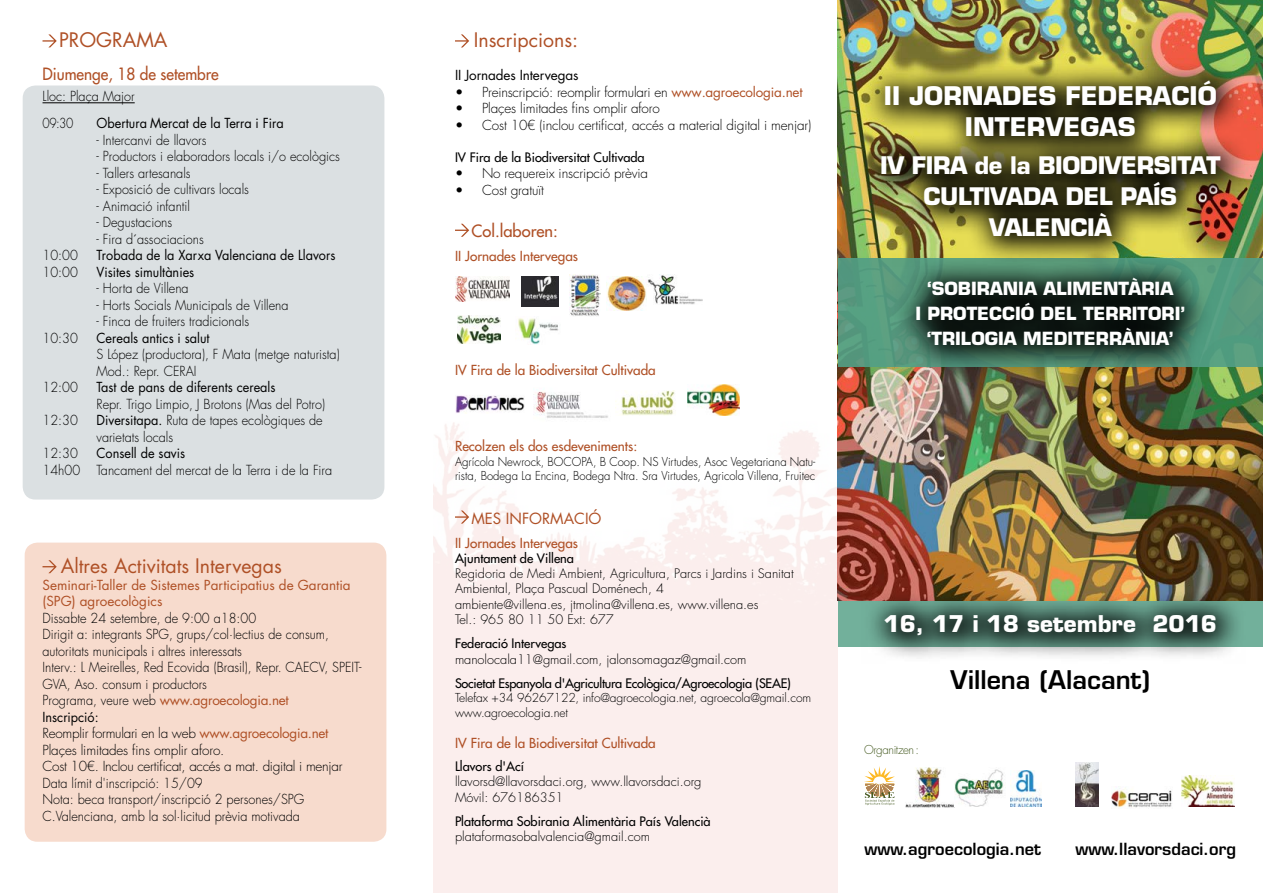
<style>
.page{position:relative;width:1263px;height:893px;background:#fff}
.page>*{position:absolute;margin:0;border:0;box-sizing:border-box;transform-origin:0 0}
.t1{font:700 25.05px "Eurostile LT Std";color:#fff}
.t2{font:600 25.05px "Eurostile LT Std";color:#000}
.t3{font:700 23.55px "Eurostile LT Std";letter-spacing:-.02em;color:#fff}
.t4{font:700 22.5px "Eurostile LT Std";color:#fff}
.t5{font:19.5px "Futura Std";color:#af5026}
.t6{font:700 17.7px "Eurostile LT Std";color:#fff}
.t7{font:500 16.5px "Futura Std";color:#af5026;scale:.94 1}
.t8{font:500 16.5px "Futura Std";color:#af5026}
.t9{font:600 16.35px "Eurostile LT Std";color:#000}
.t10{font:15px "Futura Std";color:#af5026}
.t11{font:300 13.5px/16.5px "Futura Std";color:#000;scale:.94 1}
.t12{font:300 13.5px "Futura Std";color:#000}
.t13{font:13.5px "Futura Std";color:#000;scale:.94 1}
.t14{font:500 13.5px "Futura Std";color:#af5026}
.t15{font:300 13.5px "Futura Std";letter-spacing:-.02em;color:#000}
.t16{font:13.5px/16.5px "Futura Std";color:#af5026}
.t17{font:13.5px "Futura Std";letter-spacing:-.02em;color:#af5026}
.t18{font:13.5px "Futura Std";color:#000}
.t19{font:300 13.5px "Futura Std";color:#000;scale:.87 1}
.t20{font:300 12.75px/15.3px "Futura Std";color:#000}
.t21{font:500 12.75px/15.3px "Futura Std";color:#000}
.t22{font:500 12.75px "Futura Std";letter-spacing:-.02em;color:#000}
.t23{font:300 12px/14.4px "Futura Std";color:#000;scale:.94 1}
.t24{font:300 12px "Futura Std";color:#000}
.t25{font:300 12px "Futura Std";letter-spacing:-.03em;color:#455a21;scale:.95 1}
.s1{font-weight:400}
.s2{font-weight:300;color:#000}
.s3{font-weight:400;color:#af5026}
.s4{font-weight:500}
.s5{font-weight:300}
</style>
<div class="page">
<div style="left:25px;top:543px;width:361px;height:299px;background:#f7dbcd;border-radius:13px"></div>
<div style="left:23px;top:86px;width:361px;height:414px;background:#dbe0e2;border-radius:13px"></div>
<img style="left:434px;top:362px;width:404px;height:531px">
<svg style="left:455px;top:34px;width:14px;height:13px"></svg>
<svg style="left:455px;top:224px;width:14px;height:13px"></svg>
<hr style="left:43px;top:102px;width:92px;height:1px;background:#000">
<svg style="left:43px;top:34px;width:14px;height:13px"></svg>
<svg style="left:43px;top:560px;width:14px;height:13px"></svg>
<svg style="left:455px;top:511px;width:14px;height:13px"></svg>
<img style="left:838px;top:0;width:425px;height:601px">
<div style="left:838px;top:258px;width:425px;height:109px;background:#569c7f"></div>
<div style="left:838px;top:601px;width:425px;height:46px;background:#72b09b"></div>
<img style="left:858px;top:58px;width:392px;height:200px">
<svg style="left:861px;top:590px;width:384px;height:67px;background:#6b7f6e"></svg>
<svg style="left:893px;top:254px;width:321px;height:121px"></svg>
<svg style="left:864px;top:766px;width:31px;height:39px"></svg>
<img style="left:905px;top:767px;width:49px;height:41px">
<img style="left:1076px;top:763px;width:22px;height:43px">
<img style="left:1181px;top:775px;width:53px;height:31px">
<img style="left:1111px;top:788px;width:61px;height:21px">
<img style="left:1010px;top:771px;width:31px;height:35px">
<img style="left:954px;top:769px;width:50px;height:38px">
<img style="left:455px;top:276px;width:54px;height:26px">
<img style="left:570px;top:275px;width:31px;height:41px">
<img style="left:648px;top:275px;width:55px;height:29px">
<img style="left:607px;top:276px;width:40px;height:34px">
<img style="left:521px;top:276px;width:38px;height:31px">
<img style="left:457px;top:315px;width:44px;height:28px">
<img style="left:518px;top:318px;width:41px;height:27px">
<img style="left:533px;top:388px;width:78px;height:34px">
<img style="left:455px;top:395px;width:70px;height:19px">
<img style="left:687px;top:385px;width:53px;height:31px">
<img style="left:616px;top:390px;width:60px;height:25px">
<p class="t5" style="left:59px;top:28px;width:110px">PROGRAMA</p>
<p class="t7" style="left:43px;top:64px;width:189px">Diumenge, 18 de setembre</p>
<p class="t11" style="left:43px;top:89px;width:100px">Lloc: Plaça Major</p>
<p class="t19" style="left:43px;top:115px;width:37px">09:30</p>
<p class="t13" style="left:97px;top:115px;width:201px">Obertura Mercat de la Terra i Fira</p>
<p class="t11" style="left:97px;top:132px;width:119px">- Intercanvi de llavors</p>
<p class="t11" style="left:97px;top:149px;width:260px">- Productors i elaboradors locals i/o ecològics</p>
<p class="t11" style="left:97px;top:165px;width:102px">- Tallers artesanals</p>
<p class="t11" style="left:97px;top:182px;width:164px">- Exposició de cultivars locals</p>
<p class="t11" style="left:97px;top:198px;width:101px">- Animació infantil</p>
<p class="t11" style="left:97px;top:215px;width:82px">- Degustacions</p>
<p class="t11" style="left:97px;top:231px;width:116px">- Fira d´associacions</p>
<p class="t11" style="left:43px;top:248px;width:39px">10:00</p>
<p class="t13" style="left:97px;top:247px;width:256px">Trobada de la Xarxa Valenciana de Llavors</p>
<p class="t11" style="left:43px;top:264px;width:39px">10:00</p>
<p class="t13" style="left:97px;top:263px;width:106px">Visites simultànies</p>
<p class="t11" style="left:97px;top:281px;width:100px">- Horta de Villena</p>
<p class="t11" style="left:97px;top:297px;width:206px">- Horts Socials Municipals de Villena</p>
<p class="t11" style="left:97px;top:314px;width:164px">- Finca de fruiters tradicionals</p>
<p class="t11" style="left:43px;top:330px;width:39px">10:30</p>
<p class="t13" style="left:97px;top:329px;width:122px">Cereals antics i salut</p>
<p class="t11" style="left:97px;top:347px;width:260px">S López (productora), F Mata (metge naturista)</p>
<p class="t11" style="left:97px;top:363px;width:108px">Mod.: Repr. CERAI</p>
<p class="t11" style="left:43px;top:380px;width:39px">12:00</p>
<p class="t13" style="left:97px;top:379px;width:192px">Tast de pans de diferents cereals</p>
<p class="t11" style="left:97px;top:396px;width:245px">Repr. Trigo Limpio, J Brotons (Mas del Potro)</p>
<p class="t11" style="left:43px;top:413px;width:39px">12:30</p>
<p class="t11" style="left:97px;top:413px;width:242px"><span class="s1">Diversitapa.</span> Ruta de tapes ecològiques de</p>
<p class="t11" style="left:97px;top:429px;width:83px">varietats locals</p>
<p class="t11" style="left:43px;top:446px;width:39px">12:30</p>
<p class="t13" style="left:97px;top:445px;width:96px">Consell de savis</p>
<p class="t11" style="left:43px;top:462px;width:310px">14h00 Tancament del mercat de la Terra i de la Fira</p>
<p class="t5" style="left:61px;top:554px;width:222px">Altres Activitats Intervegas</p>
<p class="t16" style="left:43px;top:577px;width:310px">Seminari-Taller de Sistemes Participatius de Garantia (SPG) agroecològics</p>
<p class="t11" style="left:43px;top:610px;width:229px">Dissabte 24 setembre, de 9:00 a18:00</p>
<p class="t11" style="left:43px;top:626px;width:306px">Dirigit a: integrants SPG, grups/col·lectius de consum, autoritats municipals i altres interessats</p>
<p class="t11" style="left:43px;top:659px;width:341px">Interv.: L Meirelles, Red Ecovida (Brasil), Repr. CAECV, SPEIT-<br>GVA, Aso. consum i productors</p>
<p class="t17" style="left:43px;top:692px;width:248px"><span class="s2">Programa, veure web</span> www.agroecologia.net</p>
<p class="t13" style="left:43px;top:708px;width:61px">Inscripció:</p>
<p class="t15" style="left:43px;top:725px;width:287px">Reomplir formulari en la web <span class="s3">www.agroecologia.net</span></p>
<p class="t12" style="left:43px;top:742px;width:183px">Plaçes limitades fins omplir aforo.</p>
<p class="t15" style="left:43px;top:758px;width:301px">Cost 10€. Inclou certificat, accés a mat. digital i menjar</p>
<p class="t11" style="left:43px;top:775px;width:172px">Data límit d'inscripció: 15/09</p>
<p class="t11" style="left:43px;top:791px;width:280px">Nota: beca transport/inscripció 2 persones/SPG<br>C.Valenciana, amb la sol·licitud prèvia motivada</p>
<p class="t5" style="left:474px;top:28px;width:106px">Inscripcions:</p>
<p class="t18" style="left:455px;top:67px;width:125px">II Jornades Intervegas</p>
<p class="t12" style="left:455px;top:84px;width:349px">• Preinscripció: reomplir formulari en <span class="s3">www.agroecologia.net</span></p>
<p class="t12" style="left:455px;top:100px;width:206px">• Plaçes limitades fins omplir aforo</p>
<p class="t12" style="left:455px;top:117px;width:358px">• Cost 10€ (inclou certificat, accés a material digital i menjar)</p>
<p class="t21" style="left:455px;top:149px;width:191px">IV Fira de la Biodiversitat Cultivada</p>
<p class="t12" style="left:455px;top:165px;width:195px">• No requereix inscripció prèvia</p>
<p class="t12" style="left:455px;top:182px;width:91px">• Cost gratuït</p>
<p class="t8" style="left:471px;top:220px;width:88px">Col.laboren:</p>
<p class="t14" style="left:455px;top:247px;width:125px">II Jornades Intervegas</p>
<p class="t14" style="left:455px;top:361px;width:202px">IV Fira de la Biodiversitat Cultivada</p>
<p class="t14" style="left:455px;top:438px;width:184px">Recolzen els dos esdeveniments:</p>
<p class="t23" style="left:455px;top:454px;width:385px">Agrícola Newrock, BOCOPA, B Coop. NS Virtudes, Asoc Vegetariana Natu&shy;rista, Bodega La Encina, Bodega Ntra. Sra Virtudes, Agricola Villena, Fruitec</p>
<p class="t10" style="left:471px;top:508px;width:131px">MES INFORMACIÓ</p>
<p class="t14" style="left:455px;top:534px;width:125px">II Jornades Intervegas</p>
<p class="t21" style="left:455px;top:551px;width:120px">Ajuntament de Villena</p>
<p class="t20" style="left:455px;top:566px;width:340px">Regidoria de Medi Ambient, Agricultura, Parcs i Jardins i Sanitat<br>Ambiental, Plaça Pascual Doménech, 4</p>
<p class="t20" style="left:455px;top:597px;width:305px">ambiente@villena.es, jtmolina@villena.es, www.villena.es</p>
<p class="t20" style="left:455px;top:612px;width:160px">Tel.: 965 80 11 50 Ext: 677</p>
<p class="t21" style="left:455px;top:636px;width:113px">Federació Intervegas</p>
<p class="t20" style="left:455px;top:652px;width:293px">manolocala11@gmail.com, jalonsomagaz@gmail.com</p>
<p class="t22" style="left:455px;top:675px;width:337px">Societat Espanyola d'Agricultura Ecològica/Agroecologia (SEAE)</p>
<p class="t24" style="left:455px;top:691px;width:358px">Telefax +34 96267122, info@agroecologia.net, agroecola@gmail.com</p>
<p class="t24" style="left:455px;top:705px;width:115px">www.agroecologia.net</p>
<p class="t14" style="left:455px;top:735px;width:202px">IV Fira de la Biodiversitat Cultivada</p>
<p class="t20" style="left:455px;top:759px;width:248px"><span class="s4">Llavors d'Ací<br></span>llavorsd@llavorsdaci.org, www.llavorsdaci.org</p>
<p class="t20" style="left:455px;top:790px;width:110px">Móvil: 676186351</p>
<p class="t21" style="left:455px;top:814px;width:257px">Plataforma Sobirania Alimentària País Valencià <span class="s5">plataformasobalvalencia@gmail.com</span></p>
<p class="t1" style="left:884px;top:81px;width:334px">II JORNADES FEDERACIÓ</p>
<p class="t1" style="left:965px;top:112px;width:172px">INTERVEGAS</p>
<p class="t3" style="left:880px;top:151px;width:342px">IV FIRA de la BIODIVERSITAT</p>
<p class="t3" style="left:923px;top:182px;width:255px">CULTIVADA DEL PAÍS</p>
<p class="t3" style="left:989px;top:213px;width:124px">VALENCIÀ</p>
<p class="t6" style="left:927px;top:278px;width:248px">‘SOBIRANIA ALIMENTÀRIA</p>
<p class="t6" style="left:915px;top:302px;width:271px">I PROTECCIÓ DEL TERRITORI’</p>
<p class="t6" style="left:927px;top:327px;width:248px">‘TRILOGIA MEDITERRÀNIA’</p>
<p class="t4" style="left:883px;top:610px;width:335px">16, 17 i 18 setembre 2016</p>
<p class="t25" style="left:864px;top:743px;width:59px">Organitzen:</p>
<p class="t2" style="left:950px;top:664px;width:201px">Villena (Alacant)</p>
<p class="t9" style="left:864px;top:838px;width:178px">www.agroecologia.net</p>
<p class="t9" style="left:1075px;top:838px;width:162px">www.llavorsdaci.org</p>
</div>
